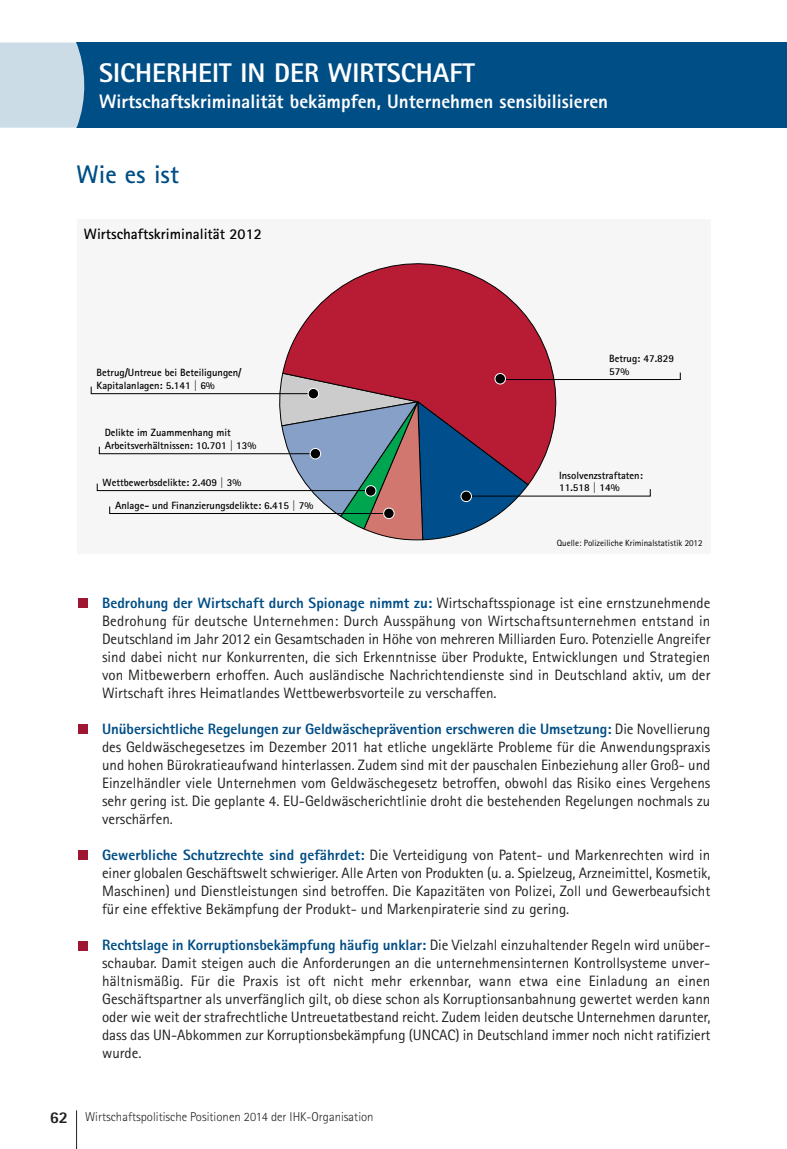
<style>
.page{position:relative;width:787px;height:1149px;background:#fff}
.page>*{position:absolute;margin:0;border:0;box-sizing:border-box;transform-origin:0 0}
.t1{font:800 27px "Agfa Rotis Sans Serif";color:#fff}
.t2{font:700 25.5px "Agfa Rotis Sans Serif";color:#004e86}
.t3{font:800 19.5px "Agfa Rotis Sans Serif";color:#fff}
.t4{font:15px/18px "Agfa Rotis Sans Serif";color:#212120;text-align:justify}
.t5{font:700 15px "Agfa Rotis Sans Serif";color:#000}
.t6{font:300 12.75px "Agfa Rotis Sans Serif";color:#212120}
.t7{font:700 10.5px/12.6px "Agfa Rotis Sans Serif";color:#000}
.t8{font:9px "Agfa Rotis Sans Serif";color:#000}
.s1{font-weight:800;color:#004e86}
.s2{font-weight:800;font-size:16.5px}
</style>
<div class="page">
<div style="left:78px;top:598px;width:10px;height:10px;background:#9e1631"></div>
<div style="left:78px;top:724px;width:10px;height:10px;background:#9e1631"></div>
<div style="left:78px;top:850px;width:10px;height:10px;background:#9e1631"></div>
<div style="left:78px;top:940px;width:10px;height:10px;background:#9e1631"></div>
<div style="left:77px;top:219px;width:633px;height:335px;background:#f6f6f6"></div>
<svg style="left:282px;top:263px;width:271px;height:108px"></svg>
<svg style="left:90px;top:371px;width:591px;height:169px"></svg>
<div style="left:308px;top:388px;width:11px;height:11px;background:#000;border-radius:50%"></div>
<div style="left:308px;top:388px;width:11px;height:11px;border:1px solid #fff;border-radius:50%"></div>
<div style="left:310px;top:448px;width:10px;height:11px;background:#000;border-radius:50%"></div>
<div style="left:310px;top:448px;width:11px;height:11px;border:1px solid #fff;border-radius:50%"></div>
<div style="left:365px;top:485px;width:11px;height:11px;background:#000;border-radius:50%"></div>
<div style="left:365px;top:485px;width:11px;height:11px;border:1px solid #fff;border-radius:50%"></div>
<div style="left:383px;top:508px;width:11px;height:10px;background:#000;border-radius:50%"></div>
<div style="left:383px;top:507px;width:11px;height:12px;border:1px solid #fff;border-radius:50%"></div>
<svg style="left:461px;top:491px;width:10px;height:10px"></svg>
<div style="left:460px;top:490px;width:12px;height:12px;border:1px solid #fff;border-radius:50%"></div>
<div style="left:495px;top:373px;width:10px;height:11px;background:#000;border-radius:50%"></div>
<div style="left:494px;top:373px;width:12px;height:11px;border:1px solid #fff;border-radius:50%"></div>
<div style="left:77px;top:43px;width:710px;height:85px;background:#004e86"></div>
<div style="left:0;top:43px;width:85px;height:85px;background:#ccdce7"></div>
<hr style="left:76px;top:1109px;width:1px;height:39px;background:#212120">
<h1 class="t1" style="left:99px;top:63px;width:377px">SICHERHEIT IN DER WIRTSCHAFT</h1>
<h3 class="t3" style="left:99px;top:94px;width:510px">Wirtschaftskriminalität bekämpfen, Unternehmen sensibilisieren</h3>
<h2 class="t2" style="left:77px;top:165px;width:104px">Wie es ist</h2>
<p class="t5" style="left:84px;top:228px;width:179px">Wirtschaftskriminalität 2012</p>
<p class="t7" style="left:97px;top:367px;width:146px">Betrug/Untreue bei Beteiligungen/<br>Kapitalanlagen: 5.141 | 6%</p>
<p class="t7" style="left:105px;top:427px;width:153px">Delikte im Zuammenhang mit<br>Arbeitsverhältnissen: 10.701 | 13%</p>
<p class="t7" style="left:115px;top:471px;width:200px;line-height:23px;text-indent:-12px">Wettbewerbsdelikte: 2.409 | 3%<br>Anlage- und Finanzierungsdelikte: 6.415 | 7%</p>
<p class="t7" style="left:609px;top:353px;width:66px">Betrug: 47.829<br>57%</p>
<p class="t7" style="left:559px;top:470px;width:85px">Insolvenzstraftaten:<br>11.518 | 14%</p>
<p class="t8" style="left:557px;top:539px;width:147px">Quelle: Polizeiliche Kriminalstatistik 2012</p>
<p class="t4" style="left:102px;top:595px;width:610px"><span class="s1">Bedrohung der Wirtschaft durch Spionage nimmt zu:</span> Wirtschaftsspionage ist eine ernstzunehmende Bedrohung für deutsche Unternehmen: Durch Ausspähung von Wirtschaftsunternehmen entstand in Deutschland im Jahr 2012 ein Gesamtschaden in Höhe von mehreren Milliarden Euro. Potenzielle Angreifer sind dabei nicht nur Konkurrenten, die sich Erkenntnisse über Produkte, Entwicklungen und Strategien von Mitbewerbern erhoffen. Auch ausländische Nachrichtendienste sind in Deutschland aktiv, um der Wirtschaft ihres Heimatlandes Wettbewerbsvorteile zu verschaffen.</p>
<p class="t4" style="left:102px;top:721px;width:610px"><span class="s1">Unübersichtliche Regelungen zur Geldwäscheprävention erschweren die Umsetzung:</span> Die Novellierung des Geldwäschegesetzes im Dezember 2011 hat etliche ungeklärte Probleme für die Anwendungspraxis und hohen Bürokratieaufwand hinterlassen. Zudem sind mit der pauschalen Einbeziehung aller Groß- und Einzelhändler viele Unternehmen vom Geldwäschegesetz betroffen, obwohl das Risiko eines Vergehens sehr gering ist. Die geplante 4. EU-Geldwäscherichtlinie droht die bestehenden Regelungen nochmals zu verschärfen.</p>
<p class="t4" style="left:102px;top:847px;width:610px"><span class="s1">Gewerbliche Schutzrechte sind gefährdet:</span> Die Verteidigung von Patent- und Markenrechten wird in einer globalen Geschäftswelt schwieriger. Alle Arten von Produkten (u. a. Spielzeug, Arzneimittel, Kosmetik, Maschinen) und Dienstleistungen sind betroffen. Die Kapazitäten von Polizei, Zoll und Gewerbeaufsicht für eine effektive Bekämpfung der Produkt- und Markenpiraterie sind zu gering.</p>
<p class="t4" style="left:102px;top:937px;width:610px"><span class="s1">Rechtslage in Korruptionsbekämpfung häufig unklar:</span> Die Vielzahl einzuhaltender Regeln wird unüber&shy;schaubar. Damit steigen auch die Anforderungen an die unternehmensinternen Kontrollsysteme unver&shy;hältnismäßig. Für die Praxis ist oft nicht mehr erkennbar, wann etwa eine Einladung an einen Geschäftspartner als unverfänglich gilt, ob diese schon als Korruptionsanbahnung gewertet werden kann oder wie weit der strafrechtliche Untreuetatbestand reicht. Zudem leiden deutsche Unternehmen darunter, dass das UN-Abkommen zur Korruptionsbekämpfung (UNCAC) in Deutschland immer noch nicht ratifiziert wurde.</p>
<p class="t6" style="left:50px;top:1111px;width:325px"><span class="s2">62</span> Wirtschaftspolitische Positionen 2014 der IHK-Organisation</p>
</div>
